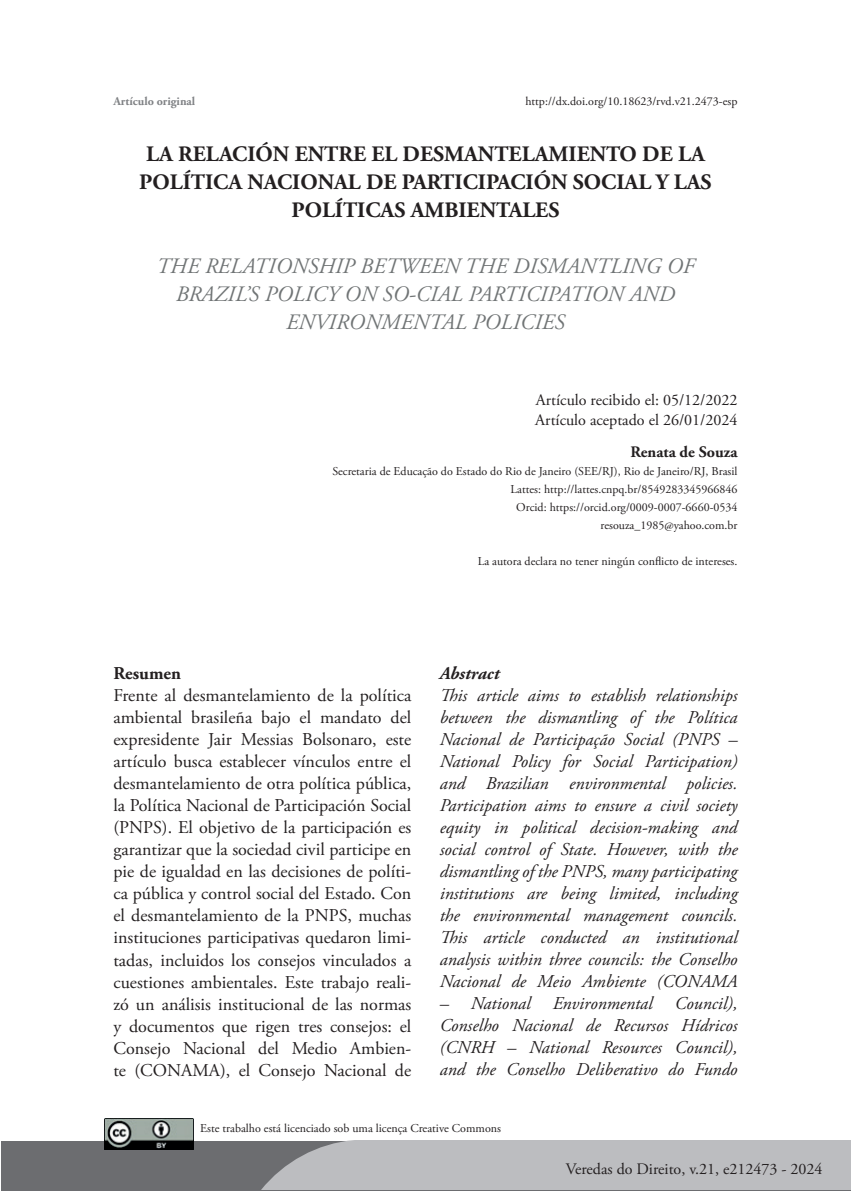
<style>
.page{position:relative;width:851px;height:1191px;background:#fff}
.page>*{position:absolute;margin:0;border:0;box-sizing:border-box;transform-origin:0 0}
.t1{font:700 22px/28px "Adobe Garamond Pro";color:#231f20;text-align:center}
.t2{font:italic 22px/28px "Adobe Garamond Pro";color:#707475;text-align:center}
.t3{font:18px/22px "Adobe Garamond Pro";color:#231f20;text-align:justify}
.t4{font:italic 18px/22px "Adobe Garamond Pro";color:#231f20;text-align:justify}
.t5{font:italic 700 18px "Adobe Garamond Pro";color:#231f20}
.t6{font:700 18px "Adobe Garamond Pro";color:#231f20}
.t7{font:16px/20px "Adobe Garamond Pro";color:#231f20}
.t8{font:700 16px "Adobe Garamond Pro";color:#231f20}
.t9{font:12px/18px "Adobe Garamond Pro";color:#231f20;text-align:right}
.t10{font:700 12px "Adobe Garamond Pro";color:#808285}
</style>
<div class="page">
<div style="left:1px;top:1141px;width:849px;height:50px;background:#6c6d70"></div>
<div style="left:261px;top:1140px;width:589px;height:50px;background:#bcbdc0"></div>
<img style="left:104px;top:1118px;width:89px;height:31px">
<p class="t9" style="left:525px;top:93px;width:213px">http://dx.doi.org/10.18623/rvd.v21.2473-esp</p>
<p class="t10" style="left:113px;top:94px;width:83px">Artículo original</p>
<p class="t1" style="left:139px;top:140px;width:574px">LA RELACIÓN ENTRE EL DESMANTELAMIENTO DE LA<br>POLÍTICA NACIONAL DE PARTICIPACIÓN SOCIAL Y LAS<br>POLÍTICAS AMBIENTALES</p>
<p class="t2" style="left:156px;top:252px;width:539px">THE RELATIONSHIP BETWEEN THE DISMANTLING OF<br>BRAZIL’S POLICY ON SO-CIAL PARTICIPATION AND<br>ENVIRONMENTAL POLICIES</p>
<p class="t7" style="left:535px;top:390px;width:204px">Artículo recibido el: 05/12/2022<br>Artículo aceptado el 26/01/2024</p>
<p class="t8" style="left:630px;top:442px;width:108px">Renata de Souza</p>
<p class="t9" style="left:332px;top:462px;width:406px">Secretaria de Educação do Estado do Rio de Janeiro (SEE/RJ), Rio de Janeiro/RJ, Brasil Lattes: http://lattes.cnpq.br/8549283345966846<br>Orcid: https://orcid.org/0009-0007-6660-0534<br>resouza_1985@yahoo.com.br</p>
<p class="t9" style="left:477px;top:552px;width:261px">La autora declara no tener ningún conflicto de intereses.</p>
<p class="t6" style="left:113px;top:663px;width:69px">Resumen</p>
<p class="t3" style="left:113px;top:685px;width:299px">Frente al desmantelamiento de la política ambiental brasileña bajo el mandato del expresidente Jair Messias Bolsonaro, este artículo busca establecer vínculos entre el desmantelamiento de otra política pública, la Política Nacional de Participación Social (PNPS). El objetivo de la participación es garantizar que la sociedad civil participe en pie de igualdad en las decisiones de políti&shy;ca pública y control social del Estado. Con el desmantelamiento de la PNPS, muchas instituciones participativas quedaron limi&shy;tadas, incluidos los consejos vinculados a cuestiones ambientales. Este trabajo reali&shy;zó un análisis institucional de las normas y documentos que rigen tres consejos: el Consejo Nacional del Medio Ambien&shy;te (CONAMA), el Consejo Nacional de</p>
<p class="t5" style="left:439px;top:663px;width:61px">Abstract</p>
<p class="t4" style="left:439px;top:685px;width:299px">This article aims to establish relationships between the dismantling of the Política Nacional de Participação Social (PNPS – National Policy for Social Participation) and Brazilian environmental policies.<br>Participation aims to ensure a civil society equity in political decision-making and social control of State. However, with the dismantling of the PNPS, many participating institutions are being limited, including the environmental management councils.<br>This article conducted an institutional analysis within three councils: the Conselho Nacional de Meio Ambiente (CONAMA</p>
<p class="t4" style="left:439px;top:993px;width:299px">– National Environmental Council), Conselho Nacional de Recursos Hídricos (CNRH – National Resources Council), and the Conselho Deliberativo do Fundo</p>
<p class="t9" style="left:200px;top:1119px;width:302px">Este trabalho está licenciado sob uma licença Creative Commons</p>
<p class="t7" style="left:565px;top:1159px;width:258px">Veredas do Direito, v.21, e212473 - 2024</p>
</div>
